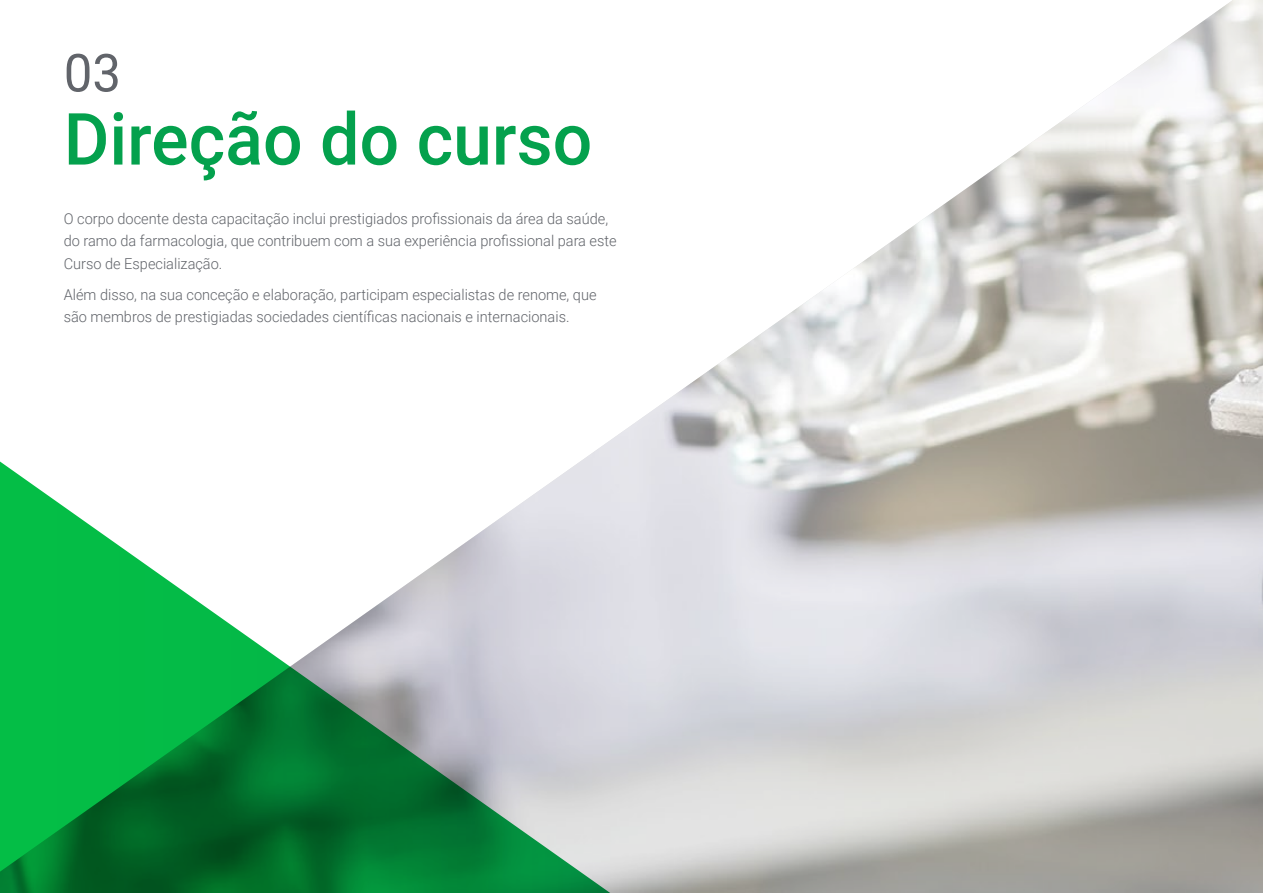
<style>
.page{position:relative;width:1263px;height:893px;background:#fff}
.page>*{position:absolute;margin:0;border:0;box-sizing:border-box;transform-origin:0 0}
.t1{font:500 72px "Roboto";color:#04a14d}
.t2{font:52.5px "Roboto";color:#61646a}
.t3{font:300 15px/22.5px "Roboto";color:#61646a}
</style>
<div class="page">
<img style="left:602px;top:0;width:661px;height:893px">
<svg style="left:0;top:446px;width:640px;height:447px"></svg>
<h2 class="t2" style="left:64px;top:36px;width:59px">03</h2>
<h1 class="t1" style="left:64px;top:89px;width:530px">Direção do curso</h1>
<p class="t3" style="left:64px;top:207px;width:554px">O corpo docente desta capacitação inclui prestigiados profissionais da área da saúde, do ramo da farmacologia, que contribuem com a sua experiência profissional para este<br>Curso de Especialização.</p>
<p class="t3" style="left:64px;top:283px;width:534px">Além disso, na sua conceção e elaboração, participam especialistas de renome, que são membros de prestigiadas sociedades científicas nacionais e internacionais.</p>
</div>
